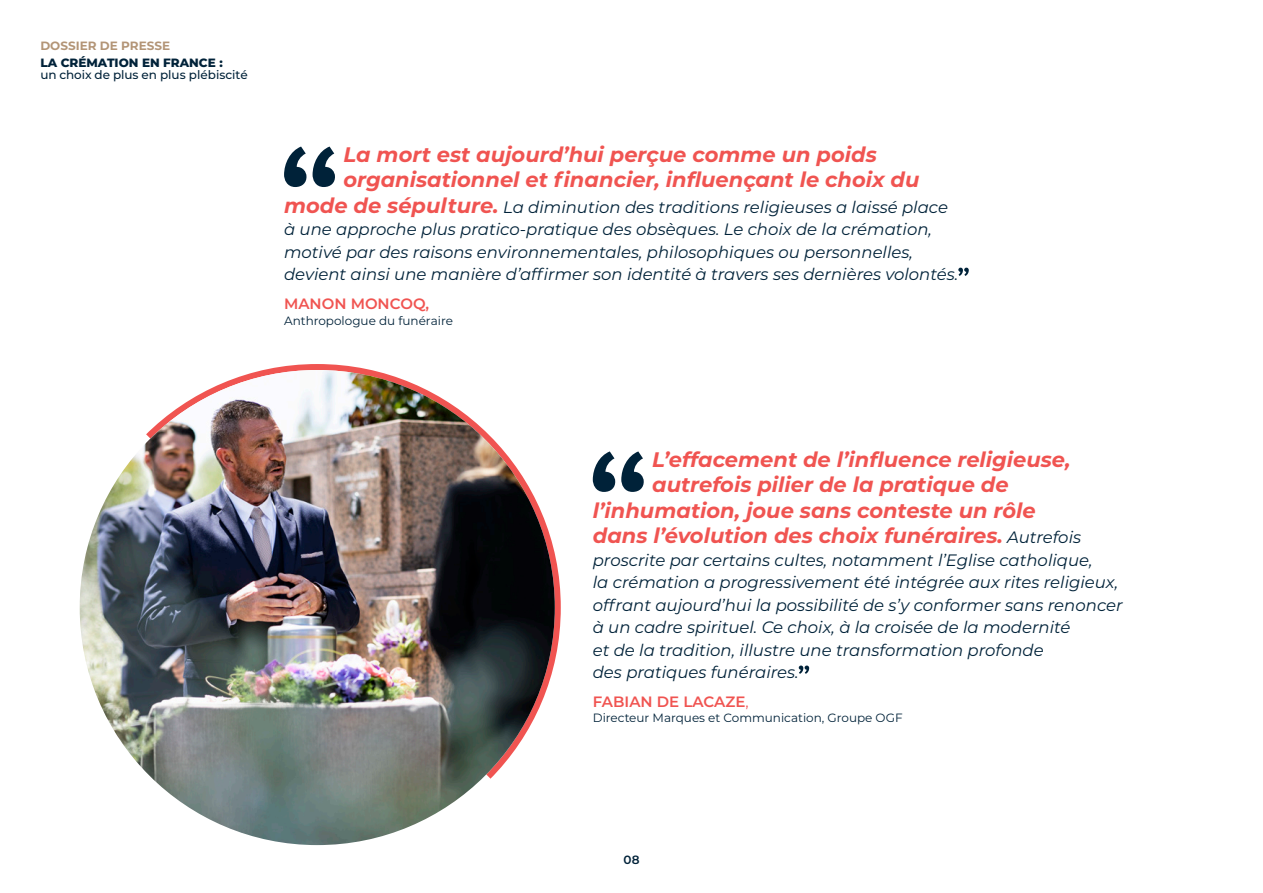
<style>
.page{position:relative;width:1263px;height:893px;background:#fff}
.page>*{position:absolute;margin:0;border:0;box-sizing:border-box;transform-origin:0 0}
.t1{font:italic 700 21px/25.5px "Montserrat";color:#f05451}
.t2{font:italic 16.5px/22.5px "Montserrat";color:#002239}
.t3{font:600 15px "Montserrat";color:#f05451}
.t4{font:12px "Montserrat";color:#002239}
.t5{font:500 12px/12px "Montserrat";color:#002239}
.t6{font:700 12px "Montserrat";color:#b39577}
.t7{font:600 12px "Montserrat";color:#002239}
.s1{font-weight:800}
.s2{font-weight:700;font-size:21px;color:#f05451}
.s3{font-weight:400;font-size:16.5px;color:#002239}
.s4{font-weight:400}
</style>
<div class="page">
<svg style="left:79px;top:402px;width:463px;height:444px"></svg>
<img style="left:80px;top:370px;width:475px;height:475px;border-radius:238px">
<svg style="left:284px;top:147px;width:51px;height:40px"></svg>
<svg style="left:958px;top:268px;width:11px;height:8px"></svg>
<svg style="left:593px;top:451px;width:51px;height:41px"></svg>
<svg style="left:799px;top:666px;width:10px;height:8px"></svg>
<p class="t6" style="left:40px;top:37px;width:131px">DOSSIER DE PRESSE</p>
<p class="t5" style="left:40px;top:56px;width:209px"><span class="s1">LA CRÉMATION EN FRANCE :<br></span>un choix de plus en plus plébiscité</p>
<p class="t1" style="left:343px;top:141px;width:578px">La mort est aujourd’hui perçue comme un poids organisationnel et financier, influençant le choix du</p>
<p class="t2" style="left:284px;top:195px;width:676px"><span class="s2">mode de sépulture.</span> La diminution des traditions religieuses a laissé place à une approche plus pratico-pratique des obsèques. Le choix de la crémation, motivé par des raisons environnementales, philosophiques ou personnelles, devient ainsi une manière d’affirmer son identité à travers ses dernières volontés.</p>
<p class="t3" style="left:284px;top:293px;width:147px">MANON MONCOQ,</p>
<p class="t4" style="left:284px;top:313px;width:170px">Anthropologue du funéraire</p>
<p class="t1" style="left:652px;top:446px;width:420px">L’effacement de l’influence religieuse,</p>
<p class="t1" style="left:652px;top:471px;width:358px">autrefois pilier de la pratique de</p>
<p class="t1" style="left:593px;top:497px;width:444px">l’inhumation, joue sans conteste un rôle</p>
<p class="t1" style="left:593px;top:522px;width:490px">dans l’évolution des choix funéraires. <span class="s3">Autrefois</span></p>
<p class="t2" style="left:593px;top:548px;width:501px">proscrite par certains cultes, notamment l’Eglise catholique,</p>
<p class="t2" style="left:593px;top:571px;width:531px">la crémation a progressivement été intégrée aux rites religieux, offrant aujourd’hui la possibilité de s’y conformer sans renoncer à un cadre spirituel. Ce choix, à la croisée de la modernité<br>et de la tradition, illustre une transformation profonde<br>des pratiques funéraires.</p>
<p class="t3" style="left:593px;top:691px;width:157px">FABIAN DE LACAZE<span class="s4">,</span></p>
<p class="t4" style="left:593px;top:709px;width:311px">Directeur Marques et Communication, Groupe OGF</p>
<p class="t7" style="left:623px;top:851px;width:18px">08</p>
</div>
